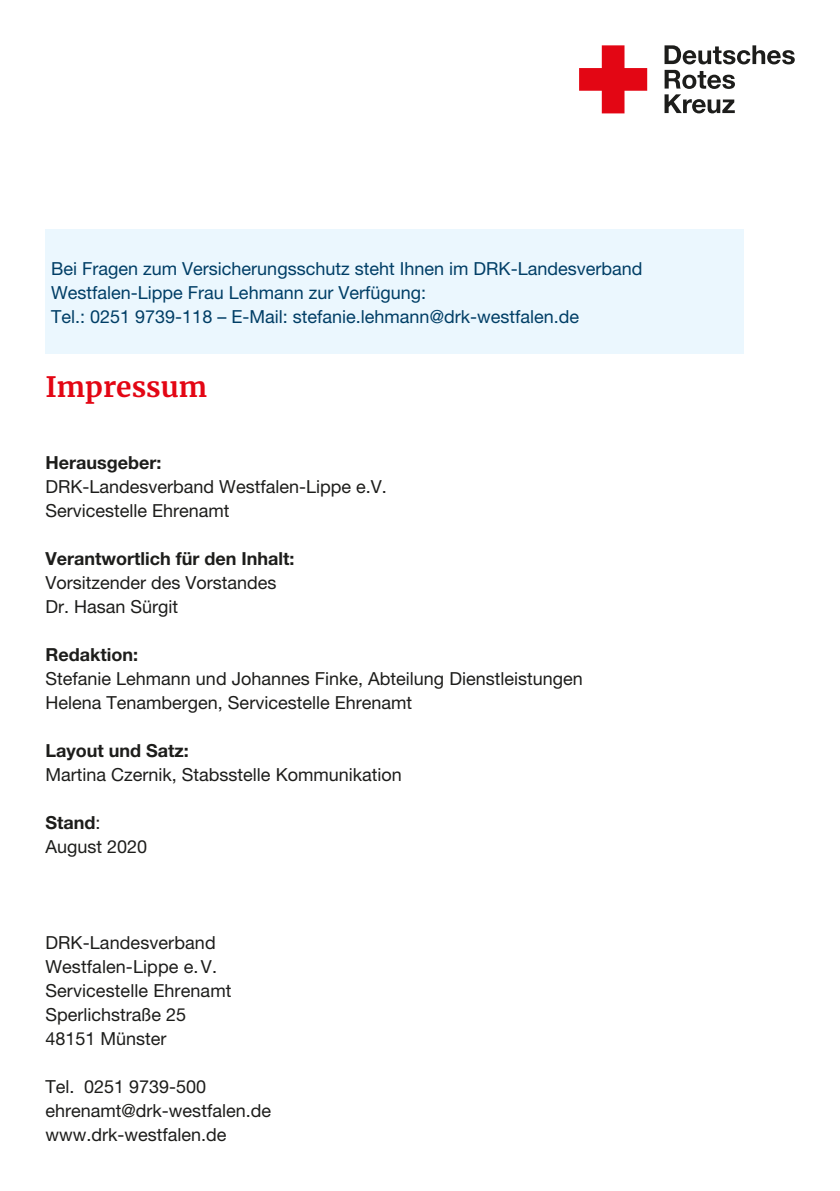
<style>
.page{position:relative;width:840px;height:1191px;background:#fff}
.page>*{position:absolute;margin:0;border:0;box-sizing:border-box;transform-origin:0 0}
.t1{font:700 28px "Merriweather";color:#e30614}
.t2{font:18px/24px "Helvetica Neue";color:#1d1d1b}
.t3{font:18px/24px "Helvetica Neue";color:#003e66}
.t4{font:700 18px "Helvetica Neue";color:#1d1d1b}
.s1{font-weight:700}
</style>
<div class="page">
<div style="left:45px;top:229px;width:698px;height:125px;background:#ebf7fe"></div>
<svg style="left:579px;top:45px;width:67px;height:68px"></svg>
<svg style="left:664px;top:45px;width:130px;height:19px"></svg>
<svg style="left:664px;top:70px;width:70px;height:43px"></svg>
<p class="t3" style="left:51px;top:256px;width:592px">Bei Fragen zum Versicherungsschutz steht Ihnen im DRK-Landesverband<br>Westfalen-Lippe Frau Lehmann zur Verfügung:<br>Tel.: 0251 9739-118 – E-Mail: stefanie.lehmann@drk-westfalen.de</p>
<h1 class="t1" style="left:45px;top:365px;width:163px">Impressum</h1>
<p class="t4" style="left:45px;top:451px;width:118px">Herausgeber:</p>
<p class="t2" style="left:45px;top:474px;width:343px">DRK-Landesverband Westfalen-Lippe e.V.<br>Servicestelle Ehrenamt</p>
<p class="t4" style="left:45px;top:547px;width:250px">Verantwortlich für den Inhalt:</p>
<p class="t2" style="left:45px;top:570px;width:232px">Vorsitzender des Vorstandes<br>Dr. Hasan Sürgit</p>
<p class="t4" style="left:45px;top:643px;width:94px">Redaktion:</p>
<p class="t2" style="left:45px;top:666px;width:538px">Stefanie Lehmann und Johannes Finke, Abteilung Dienstleistungen<br>Helena Tenambergen, Servicestelle Ehrenamt</p>
<p class="t4" style="left:45px;top:739px;width:145px">Layout und Satz:</p>
<p class="t2" style="left:45px;top:762px;width:358px">Martina Czernik, Stabsstelle Kommunikation</p>
<p class="t2" style="left:45px;top:810px;width:103px"><span class="s1">Stand</span>:<br>August 2020</p>
<p class="t2" style="left:45px;top:930px;width:187px">DRK-Landesverband<br>Westfalen-Lippe e.V.<br>Servicestelle Ehrenamt<br>Sperlichstraße 25<br>48151 Münster</p>
<p class="t2" style="left:45px;top:1074px;width:227px">Tel. 0251 9739-500 ehrenamt@drk-westfalen.de www.drk-westfalen.de</p>
</div>
